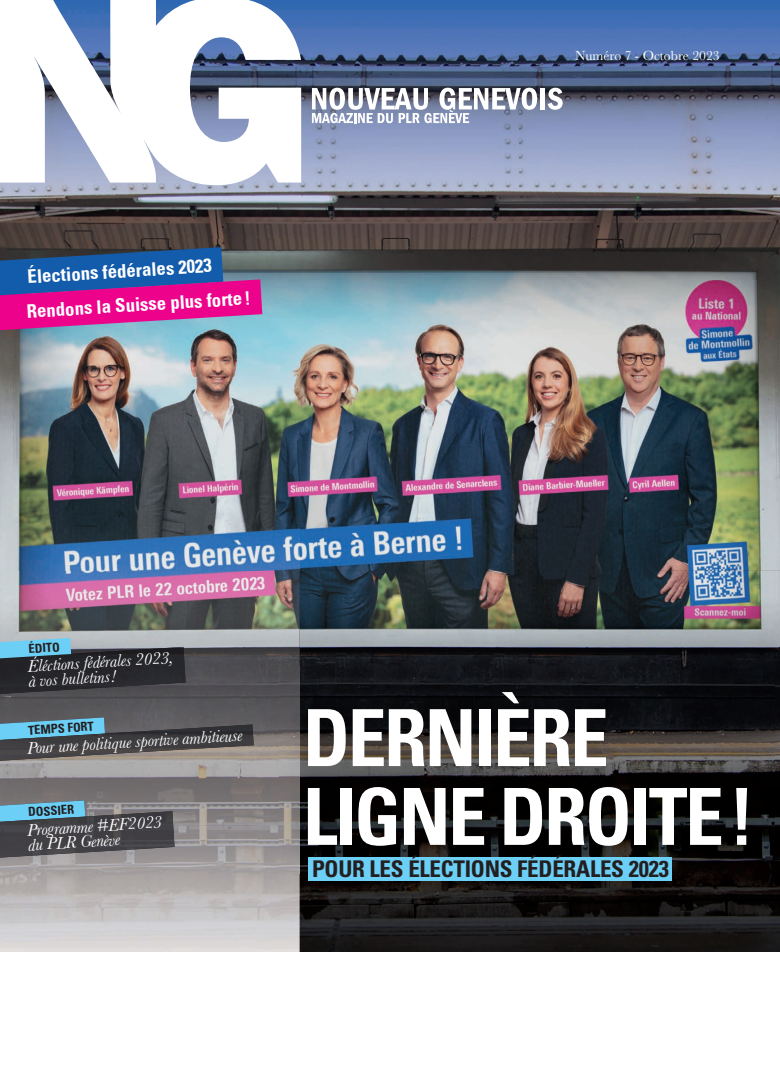
<style>
.page{position:relative;width:780px;height:1081px;background:#fff}
.page>*{position:absolute;margin:0;border:0;box-sizing:border-box;transform-origin:0 0}
.t1{font:700 condensed 78.75px/78.8px "Univers LT Std";letter-spacing:-.03em;color:#fff}
.t2{font:700 condensed 23px "Univers LT Std";letter-spacing:-.01em;color:#231f20}
.t3{font:700 condensed 18.75px/34.4px "Univers LT Std";color:#fff}
.t4{font:italic 17.5px/15px "Baskerville";color:#fff}
.t5{font:13.75px "Baskerville";color:#fff}
.t6{font:700 condensed 12.5px "Univers LT Std";color:#231f20}
</style>
<div class="page">
<img style="left:0;top:0;width:780px;height:571px">
<img style="left:299px;top:571px;width:481px;height:127px">
<img style="left:736px;top:698px;width:44px;height:254px">
<img style="left:299px;top:873px;width:437px;height:79px">
<img style="left:0;top:523px;width:299px;height:429px">
<svg style="left:0;top:717px;width:105px;height:7px"></svg>
<svg style="left:0;top:800px;width:85px;height:11px"></svg>
<img style="left:0;top:724px;width:254px;height:37px">
<img style="left:0;top:811px;width:174px;height:46px">
<img style="left:0;top:647px;width:186px;height:47px">
<svg style="left:0;top:638px;width:71px;height:20px"></svg>
<img style="left:279px;top:666px;width:495px;height:207px">
<svg style="left:0;top:0;width:301px;height:185px"></svg>
<div style="left:540px;top:88px;width:5px;height:21px;background:#fff"></div>
<svg style="left:547px;top:88px;width:15px;height:22px"></svg>
<svg style="left:312px;top:88px;width:225px;height:35px"></svg>
<div style="left:308px;top:856px;width:364px;height:24px;background:#6bcff6"></div>
<svg style="left:0;top:247px;width:262px;height:84px;background:#803f96"></svg>
<p class="t3" style="left:24px;top:259px;width:226px;rotate:-3deg">Élections fédérales 2023<br>Rendons la Suisse plus forte !</p>
<p class="t5" style="left:575px;top:47px;width:146px">Numéro 7 - Octobre 2023</p>
<p class="t6" style="left:28px;top:641px;width:33px;rotate:-4deg">ÉDITO</p>
<p class="t4" style="left:27px;top:659px;width:148px;rotate:-4deg">Éléctions fédérales 2023, à vos bulletins !</p>
<p class="t6" style="left:27px;top:723px;width:67px;rotate:-4deg">TEMPS FORT</p>
<p class="t4" style="left:26px;top:741px;width:217px;rotate:-4deg">Pour une politique sportive ambitieuse</p>
<p class="t6" style="left:28px;top:804px;width:47px;rotate:-4deg">DOSSIER</p>
<p class="t4" style="left:27px;top:823px;width:137px;rotate:-4deg">Programme #EF2023 du PLR Genève</p>
<h1 class="t1" style="left:303px;top:698px;width:453px">DERNIÈRE<br>LIGNE DROITE !</h1>
<h2 class="t2" style="left:312px;top:854px;width:358px">POUR LES ÉLECTIONS FÉDÉRALES 2023</h2>
</div>
